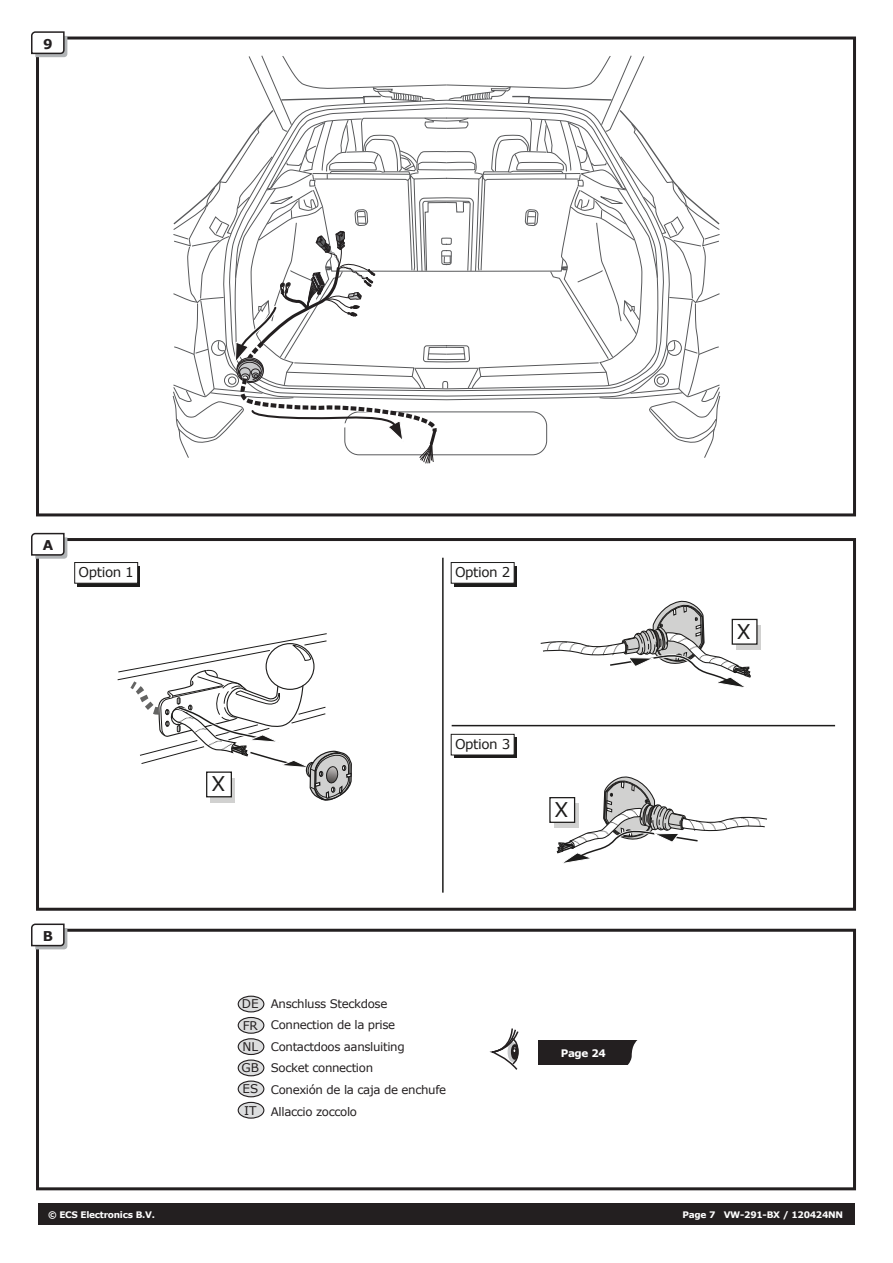
<style>
.page{position:relative;width:893px;height:1263px;background:#fff}
.page>*{position:absolute;margin:0;border:0;box-sizing:border-box;transform-origin:0 0}
.t1{font:20.25px "Verdana";color:#1d1c1b}
.t2{font:13.5px "Verdana";letter-spacing:-.03em;color:#1d1c1b}
.t3{font:700 13.5px "Verdana";color:#231f20}
.t4{font:12px/21.3px "Verdana";color:#231f20;text-align:justify}
.t5{font:11.85px/21.6px "Verdana";letter-spacing:-.03em;color:#231f20}
.t6{font:700 10.35px "Verdana";letter-spacing:-.03em;color:#fff}
.t7{font:700 9px "Verdana";letter-spacing:-.03em;color:#fff}
</style>
<div class="page">
<div style="left:38px;top:1203px;width:817px;height:21px;background:#231f20"></div>
<div style="left:36px;top:37px;width:820px;height:479px;border:3px solid #231f20"></div>
<svg style="left:31px;top:31px;width:36px;height:26px"></svg>
<svg style="left:172px;top:55px;width:549px;height:409px"></svg>
<div style="left:36px;top:538px;width:820px;height:373px;border:3px solid #231f20"></div>
<svg style="left:31px;top:532px;width:36px;height:27px"></svg>
<div style="left:236px;top:994px;width:30px;height:20px;border:4px solid #fff;border-radius:50%"></div>
<div style="left:238px;top:996px;width:26px;height:16px;background:#dcddde;border-radius:50%"></div>
<div style="left:238px;top:996px;width:26px;height:16px;border:1px solid #231f20;border-radius:50%"></div>
<div style="left:236px;top:1015px;width:30px;height:20px;border:4px solid #fff;border-radius:50%"></div>
<div style="left:238px;top:1017px;width:26px;height:16px;background:#dcddde;border-radius:50%"></div>
<div style="left:238px;top:1017px;width:26px;height:17px;border:1px solid #231f20;border-radius:50%"></div>
<div style="left:236px;top:1036px;width:30px;height:21px;border:4px solid #fff;border-radius:50%"></div>
<div style="left:238px;top:1039px;width:26px;height:15px;background:#dcddde;border-radius:50%"></div>
<div style="left:238px;top:1038px;width:26px;height:17px;border:1px solid #231f20;border-radius:50%"></div>
<div style="left:236px;top:1058px;width:30px;height:20px;border:4px solid #fff;border-radius:50%"></div>
<div style="left:238px;top:1060px;width:26px;height:16px;background:#dcddde;border-radius:50%"></div>
<div style="left:238px;top:1059px;width:26px;height:17px;border:1px solid #231f20;border-radius:50%"></div>
<div style="left:236px;top:1079px;width:30px;height:20px;border:4px solid #fff;border-radius:50%"></div>
<div style="left:238px;top:1081px;width:26px;height:16px;background:#dcddde;border-radius:50%"></div>
<div style="left:238px;top:1080px;width:26px;height:17px;border:1px solid #231f20;border-radius:50%"></div>
<div style="left:236px;top:1100px;width:30px;height:20px;border:4px solid #fff;border-radius:50%"></div>
<div style="left:238px;top:1102px;width:26px;height:16px;background:#dcddde;border-radius:50%"></div>
<div style="left:238px;top:1102px;width:26px;height:17px;border:1px solid #231f20;border-radius:50%"></div>
<div style="left:538px;top:1040px;width:105px;height:24px;background:#231f20"></div>
<svg style="left:624px;top:1040px;width:19px;height:25px"></svg>
<svg style="left:491px;top:1028px;width:28px;height:42px"></svg>
<div style="left:36px;top:929px;width:820px;height:261px;border:3px solid #231f20"></div>
<svg style="left:31px;top:923px;width:36px;height:26px"></svg>
<div style="left:77px;top:566px;width:63px;height:20px;background:linear-gradient(to right,#1d1c1b,#1d1c1b)"></div>
<div style="left:74px;top:562px;width:64px;height:21px;background:#fff;border:1px solid #1d1c1b"></div>
<hr style="left:442px;top:558px;width:2px;height:335px;background:#1d1c1b">
<hr style="left:452px;top:725px;width:383px;height:1px;background:#1d1c1b">
<div style="left:454px;top:566px;width:63px;height:20px;background:linear-gradient(to right,#1c1b1a,#1e1d1c)"></div>
<div style="left:451px;top:562px;width:63px;height:21px;background:#fff;border:1px solid #1d1c1b"></div>
<div style="left:454px;top:737px;width:63px;height:21px;background:#1d1c1b"></div>
<div style="left:451px;top:734px;width:63px;height:21px;background:#fff;border:1px solid #1d1c1b"></div>
<svg style="left:117px;top:633px;width:236px;height:300px"></svg>
<div style="left:736px;top:625px;width:25px;height:25px;background:#d1d1d0"></div>
<div style="left:732px;top:619px;width:26px;height:26px;background:#fff;border:1px solid #1d1c1b"></div>
<svg style="left:540px;top:600px;width:211px;height:88px"></svg>
<div style="left:554px;top:803px;width:24px;height:25px;background:#d1d1d0"></div>
<div style="left:549px;top:797px;width:26px;height:26px;background:#fff;border:1px solid #1d1c1b"></div>
<svg style="left:557px;top:776px;width:210px;height:88px"></svg>
<p class="t3" style="left:43px;top:34px;width:11px">9</p>
<p class="t3" style="left:43px;top:536px;width:12px">A</p>
<p class="t2" style="left:79px;top:563px;width:57px">Option 1</p>
<p class="t2" style="left:455px;top:563px;width:57px">Option 2</p>
<p class="t3" style="left:43px;top:926px;width:12px">B</p>
<h1 class="t1" style="left:211px;top:770px;width:15px">X</h1>
<p class="t2" style="left:455px;top:735px;width:57px">Option 3</p>
<h1 class="t1" style="left:555px;top:795px;width:15px">X</h1>
<p class="t4" style="left:242px;top:993px;width:19px">DE FR NL GB ES IT</p>
<p class="t5" style="left:271px;top:992px;width:177px">Anschluss Steckdose<br>Connection de la prise<br>Contactdoos aansluiting<br>Socket connection<br>Conexión de la caja de enchufe<br>Allaccio zoccolo</p>
<p class="t6" style="left:561px;top:1046px;width:47px">Page 24</p>
<h1 class="t1" style="left:737px;top:617px;width:15px">X</h1>
<p class="t7" style="left:48px;top:1208px;width:108px">© ECS Electronics B.V.</p>
<p class="t7" style="left:682px;top:1208px;width:162px">Page 7 VW-291-BX / 120424NN</p>
</div>
